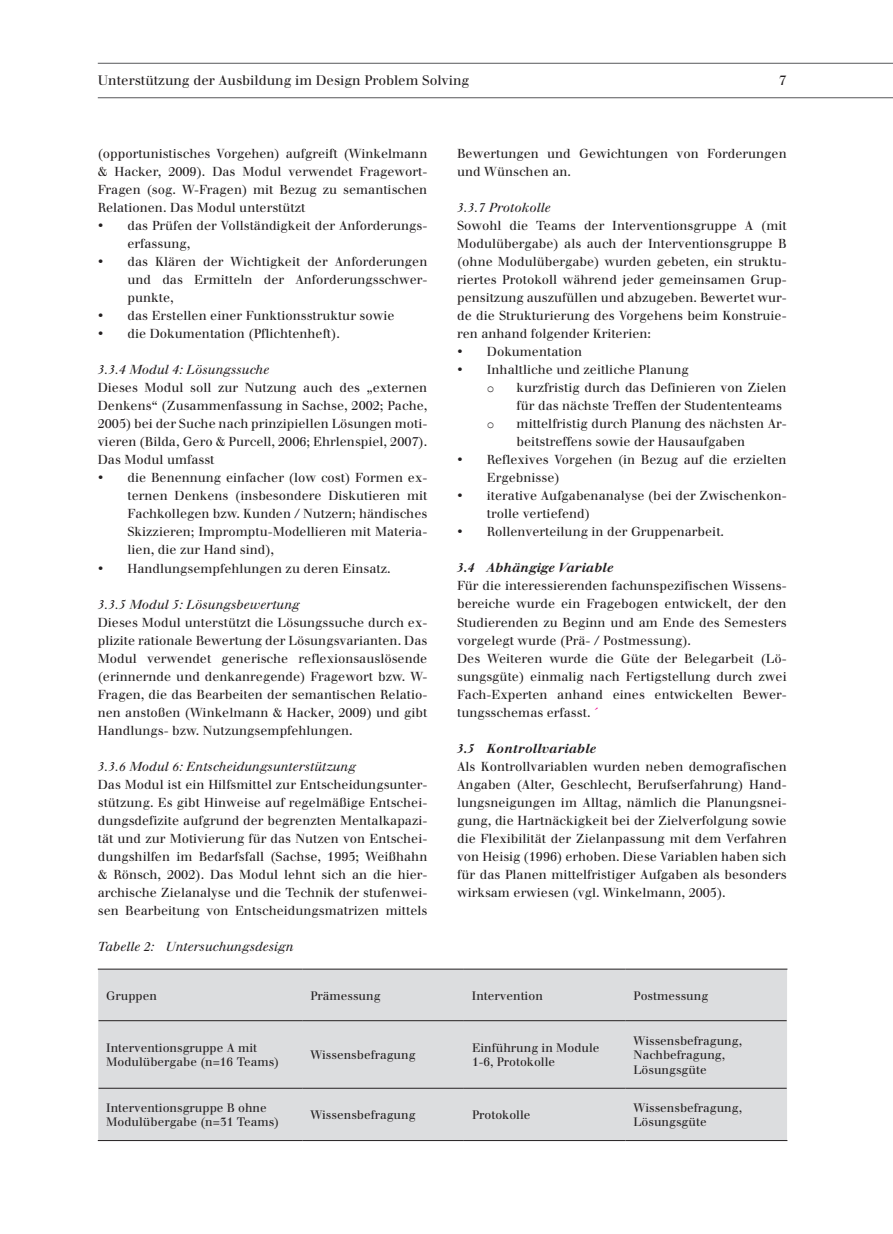
<style>
.page{position:relative;width:893px;height:1234px;background:#fff}
.page>*{position:absolute;margin:0;border:0;box-sizing:border-box;transform-origin:0 0}
.t1{font:13.5px "Walbaum";color:#231f20}
.t2{font:12.75px/18px "Walbaum";color:#231f20;text-align:justify}
.t3{font:italic 12.75px "Walbaum";color:#231f20}
.t4{font:italic 700 12.75px "Walbaum";color:#231f20}
.t5{font:12.75px "Courier New";color:#231f20}
.t6{font:12px/14.4px "Walbaum";color:#231f20}
.s1{color:#ed028c}
</style>
<div class="page">
<hr style="left:98px;top:63px;width:795px;height:1px;background:#57585a">
<hr style="left:98px;top:97px;width:795px;height:1px;background:#57585a">
<div style="left:98px;top:969px;width:689px;height:170px;background:#dcdddf"></div>
<hr style="left:98px;top:968px;width:204px;height:1px;background:#231f20">
<hr style="left:302px;top:968px;width:162px;height:1px;background:#231f20">
<hr style="left:464px;top:968px;width:161px;height:1px;background:#231f20">
<hr style="left:625px;top:968px;width:162px;height:1px;background:#231f20">
<hr style="left:99px;top:1020px;width:203px;height:1px;background:#231f20">
<hr style="left:302px;top:1020px;width:162px;height:1px;background:#231f20">
<hr style="left:464px;top:1020px;width:161px;height:1px;background:#231f20">
<hr style="left:625px;top:1020px;width:162px;height:1px;background:#231f20">
<hr style="left:99px;top:1087px;width:203px;height:1px;background:#231f20">
<hr style="left:302px;top:1087px;width:162px;height:1px;background:#231f20">
<hr style="left:464px;top:1087px;width:161px;height:1px;background:#231f20">
<hr style="left:625px;top:1087px;width:162px;height:1px;background:#231f20">
<hr style="left:98px;top:1139px;width:204px;height:1px;background:#231f20">
<hr style="left:302px;top:1139px;width:162px;height:1px;background:#231f20">
<hr style="left:464px;top:1139px;width:161px;height:1px;background:#231f20">
<hr style="left:625px;top:1139px;width:162px;height:1px;background:#231f20">
<p class="t1" style="left:98px;top:72px;width:373px">Unterstützung der Ausbildung im Design Problem Solving</p>
<p class="t1" style="left:779px;top:72px;width:9px">7</p>
<p class="t2" style="left:98px;top:145px;width:331px">(opportunistisches Vorgehen) aufgreift (Winkelmann &amp; Hacker, 2009). Das Modul verwendet Fragewort-Fragen (sog. W-Fragen) mit Bezug zu semantischen Relationen. Das Modul unterstützt</p>
<p class="t2" style="left:128px;top:217px;width:301px;text-indent:-30px">• das Prüfen der Vollständigkeit der Anforderungs&shy;erfassung,</p>
<p class="t2" style="left:128px;top:253px;width:301px;text-indent:-30px">• das Klären der Wichtigkeit der Anforderungen und das Ermitteln der Anforderungsschwer&shy;punkte,</p>
<p class="t2" style="left:98px;top:307px;width:298px">• das Erstellen einer Funktionsstruktur sowie</p>
<p class="t2" style="left:98px;top:325px;width:244px">• die Dokumentation (Pflichtenheft).</p>
<p class="t3" style="left:98px;top:362px;width:173px">3.3.4 Modul 4: Lösungssuche</p>
<p class="t2" style="left:98px;top:379px;width:331px">Dieses Modul soll zur Nutzung auch des „externen Denkens“ (Zusammenfassung in Sachse, 2002; Pache, 2005) bei der Suche nach prinzipiellen Lösungen moti&shy;vieren (Bilda, Gero &amp; Purcell, 2006; Ehrlenspiel, 2007).<br>Das Modul umfasst</p>
<p class="t2" style="left:128px;top:469px;width:301px;text-indent:-30px">• die Benennung einfacher (low cost) Formen ex&shy;ternen Denkens (insbesondere Diskutieren mit Fachkollegen bzw. Kunden / Nutzern; händisches Skizzieren; Impromptu-Modellieren mit Materia&shy;lien, die zur Hand sind),</p>
<p class="t2" style="left:98px;top:559px;width:294px">• Handlungsempfehlungen zu deren Einsatz.</p>
<p class="t3" style="left:98px;top:596px;width:203px">3.3.5 Modul 5: Lösungsbewertung</p>
<p class="t2" style="left:98px;top:613px;width:331px">Dieses Modul unterstützt die Lösungssuche durch ex&shy;plizite rationale Bewertung der Lösungsvarianten. Das Modul verwendet generische reflexionsauslösende (erinnernde und denkanregende) Fragewort bzw. W-Fragen, die das Bearbeiten der semantischen Relatio&shy;nen anstoßen (Winkelmann &amp; Hacker, 2009) und gibt Handlungs- bzw. Nutzungsempfehlungen.</p>
<p class="t3" style="left:98px;top:758px;width:260px">3.3.6 Modul 6: Entscheidungsunterstützung</p>
<p class="t2" style="left:98px;top:775px;width:331px">Das Modul ist ein Hilfsmittel zur Entscheidungsunter&shy;stützung. Es gibt Hinweise auf regelmäßige Entschei&shy;dungsdefizite aufgrund der begrenzten Mentalkapazi&shy;tät und zur Motivierung für das Nutzen von Entschei&shy;dungshilfen im Bedarfsfall (Sachse, 1995; Weißhahn &amp; Rönsch, 2002). Das Modul lehnt sich an die hier&shy;archische Zielanalyse und die Technik der stufenwei&shy;sen Bearbeitung von Entscheidungsmatrizen mittels</p>
<p class="t3" style="left:98px;top:938px;width:197px">Tabelle 2: Untersuchungsdesign</p>
<p class="t2" style="left:457px;top:145px;width:331px">Bewertungen und Gewichtungen von Forderungen und Wünschen an.</p>
<p class="t3" style="left:457px;top:200px;width:95px">3.3.7 Protokolle</p>
<p class="t2" style="left:457px;top:217px;width:331px">Sowohl die Teams der Interventionsgruppe A (mit Modulübergabe) als auch der Interventionsgruppe B (ohne Modulübergabe) wurden gebeten, ein struktu&shy;riertes Protokoll während jeder gemeinsamen Grup&shy;pensitzung auszufüllen und abzugeben. Bewertet wur&shy;de die Strukturierung des Vorgehens beim Konstruie&shy;ren anhand folgender Kriterien:</p>
<p class="t2" style="left:457px;top:343px;width:126px">• Dokumentation</p>
<p class="t2" style="left:457px;top:361px;width:233px">• Inhaltliche und zeitliche Planung</p>
<p class="t5" style="left:487px;top:380px;width:9px">o</p>
<p class="t2" style="left:517px;top:379px;width:271px">kurzfristig durch das Definieren von Zielen für das nächste Treffen der Studententeams</p>
<p class="t5" style="left:487px;top:416px;width:9px">o</p>
<p class="t2" style="left:517px;top:415px;width:271px">mittelfristig durch Planung des nächsten Ar&shy;beitstreffens sowie der Hausaufgaben</p>
<p class="t2" style="left:487px;top:451px;width:301px;text-indent:-30px">• Reflexives Vorgehen (in Bezug auf die erzielten<br>Ergebnisse)</p>
<p class="t2" style="left:487px;top:487px;width:301px;text-indent:-30px">• iterative Aufgabenanalyse (bei der Zwischenkon&shy;trolle vertiefend)</p>
<p class="t2" style="left:457px;top:523px;width:268px">• Rollenverteilung in der Gruppenarbeit.</p>
<p class="t4" style="left:457px;top:560px;width:158px">3.4 Abhängige Variable</p>
<p class="t2" style="left:457px;top:577px;width:331px">Für die interessierenden fachunspezifischen Wissens&shy;bereiche wurde ein Fragebogen entwickelt, der den Studierenden zu Beginn und am Ende des Semesters vorgelegt wurde (Prä- / Postmessung).</p>
<p class="t2" style="left:457px;top:649px;width:331px">Des Weiteren wurde die Güte der Belegarbeit (Lö&shy;sungsgüte) einmalig nach Fertigstellung durch zwei Fach-Experten anhand eines entwickelten Bewer&shy;tungsschemas erfasst. <span class="s1">´</span></p>
<p class="t4" style="left:457px;top:740px;width:141px">3.5 Kontrollvariable</p>
<p class="t2" style="left:457px;top:757px;width:331px">Als Kontrollvariablen wurden neben demografischen Angaben (Alter, Geschlecht, Berufserfahrung) Hand&shy;lungsneigungen im Alltag, nämlich die Planungsnei&shy;gung, die Hartnäckigkeit bei der Zielverfolgung sowie die Flexibilität der Zielanpassung mit dem Verfahren von Heisig (1996) erhoben. Diese Variablen haben sich für das Planen mittelfristiger Aufgaben als besonders wirksam erwiesen (vgl. Winkelmann, 2005).</p>
<p class="t6" style="left:106px;top:988px;width:52px">Gruppen</p>
<p class="t6" style="left:310px;top:988px;width:72px">Prämessung</p>
<p class="t6" style="left:472px;top:988px;width:72px">Intervention</p>
<p class="t6" style="left:634px;top:988px;width:76px">Postmessung</p>
<p class="t6" style="left:106px;top:1040px;width:152px">Interventionsgruppe A mit</p>
<p class="t6" style="left:106px;top:1054px;width:174px">Modulübergabe (n=16 Teams)</p>
<p class="t6" style="left:310px;top:1047px;width:107px">Wissensbefragung</p>
<p class="t6" style="left:472px;top:1040px;width:129px">Einführung in Module<br>1-6, Protokolle</p>
<p class="t6" style="left:106px;top:1100px;width:174px">Interventionsgruppe B ohne<br>Modulübergabe (n=31 Teams)</p>
<p class="t6" style="left:310px;top:1107px;width:107px">Wissensbefragung</p>
<p class="t6" style="left:472px;top:1107px;width:60px">Protokolle</p>
<p class="t6" style="left:634px;top:1033px;width:110px">Wissensbefragung,</p>
<p class="t6" style="left:634px;top:1047px;width:93px">Nachbefragung,</p>
<p class="t6" style="left:634px;top:1061px;width:75px">Lösungsgüte</p>
<p class="t6" style="left:634px;top:1100px;width:110px">Wissensbefragung,</p>
<p class="t6" style="left:634px;top:1114px;width:75px">Lösungsgüte</p>
</div>
